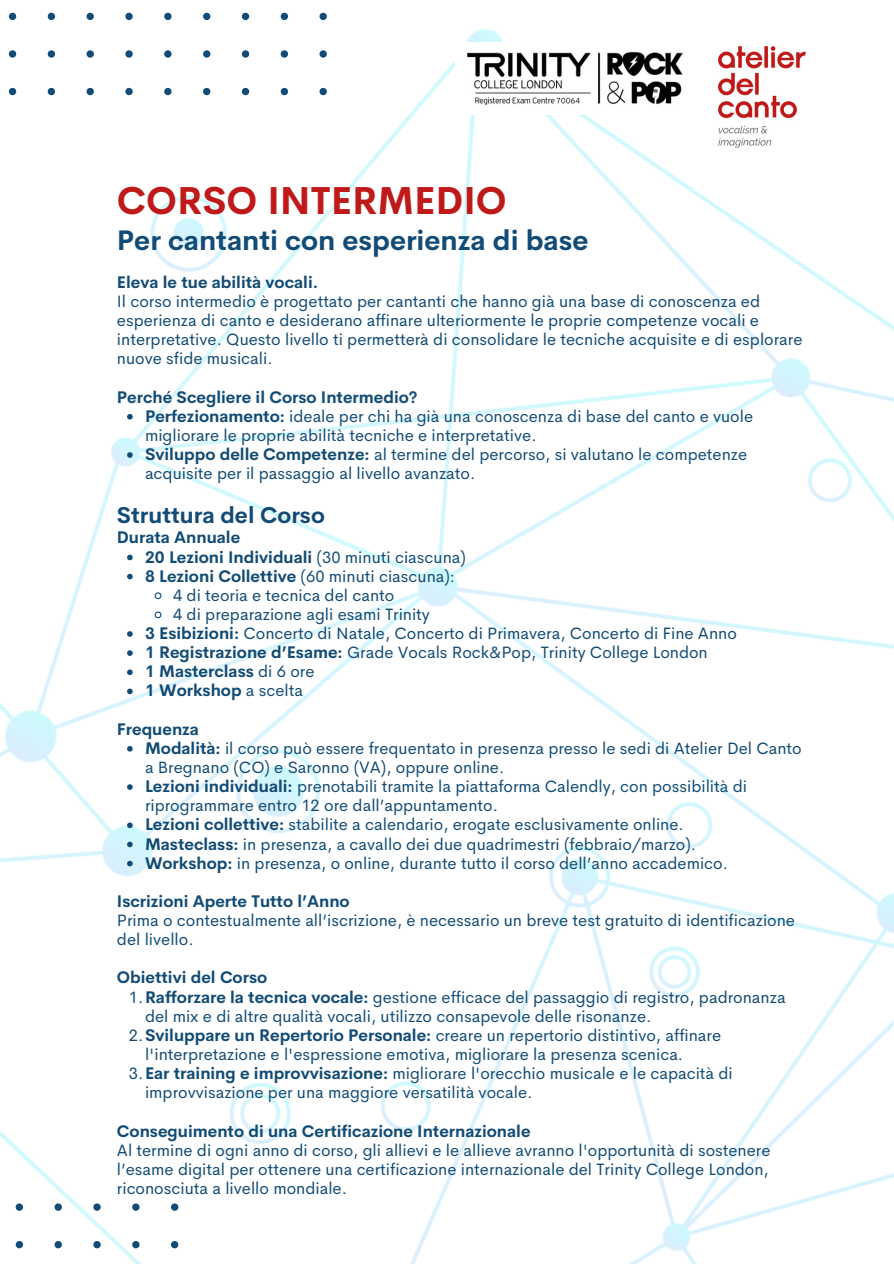
<style>
.page{position:relative;width:894px;height:1264px;background:#fff}
.page>*{position:absolute;margin:0;border:0;box-sizing:border-box;transform-origin:0 0}
.t1{font:700 38.1px "Cerebri Sans";color:#bf1919}
.t2{font:700 27.75px "Cerebri Sans";color:#124b75}
.t3{font:700 22.5px "Cerebri Sans";color:#124b75}
.t4{font:16.5px/19.2px "Cerebri Sans";color:#124b75}
.t5{font:700 16.5px "Cerebri Sans";color:#124b75}
.s1{font-weight:700}
.s2{font-weight:400}
</style>
<div class="page">
<img style="left:0;top:12px;width:893px;height:1251px">
<img style="left:707px;top:36px;width:109px;height:120px">
<img style="left:455px;top:43px;width:239px;height:72px">
<svg style="left:127px;top:414px;width:6px;height:5px"></svg>
<svg style="left:127px;top:452px;width:6px;height:6px"></svg>
<svg style="left:127px;top:554px;width:6px;height:6px"></svg>
<svg style="left:127px;top:573px;width:6px;height:6px"></svg>
<svg style="left:154px;top:591px;width:8px;height:9px"></svg>
<svg style="left:154px;top:610px;width:8px;height:9px"></svg>
<svg style="left:127px;top:631px;width:6px;height:5px"></svg>
<svg style="left:127px;top:650px;width:6px;height:6px"></svg>
<svg style="left:127px;top:669px;width:6px;height:6px"></svg>
<svg style="left:127px;top:688px;width:6px;height:6px"></svg>
<svg style="left:127px;top:746px;width:6px;height:5px"></svg>
<svg style="left:127px;top:784px;width:6px;height:5px"></svg>
<svg style="left:127px;top:822px;width:6px;height:6px"></svg>
<svg style="left:127px;top:841px;width:6px;height:6px"></svg>
<svg style="left:127px;top:860px;width:6px;height:6px"></svg>
<p class="t1" style="left:117px;top:176px;width:391px">CORSO INTERMEDIO</p>
<p class="t2" style="left:117px;top:223px;width:473px">Per cantanti con esperienza di base</p>
<p class="t5" style="left:117px;top:271px;width:202px">Eleva le tue abilità vocali.</p>
<h1 class="t4" style="left:117px;top:291px;width:686px">Il corso intermedio è progettato per cantanti che hanno già una base di conoscenza ed esperienza di canto e desiderano affinare ulteriormente le proprie competenze vocali e interpretative. Questo livello ti permetterà di consolidare le tecniche acquisite e di esplorare nuove sfide musicali.</h1>
<h2 class="t5" style="left:117px;top:386px;width:302px">Perché Scegliere il Corso Intermedio?</h2>
<p class="t4" style="left:145px;top:406px;width:609px"><span class="s1">Perfezionamento:</span> ideale per chi ha già una conoscenza di base del canto e vuole migliorare le proprie abilità tecniche e interpretative.</p>
<p class="t4" style="left:145px;top:444px;width:603px"><span class="s1">Sviluppo delle Competenze:</span> al termine del percorso, si valutano le competenze acquisite per il passaggio al livello avanzato.</p>
<h4 class="t3" style="left:117px;top:500px;width:209px">Struttura del Corso</h4>
<h4 class="t5" style="left:117px;top:527px;width:125px">Durata Annuale</h4>
<p class="t5" style="left:145px;top:546px;width:322px">20 Lezioni Individuali <span class="s2">(30 minuti ciascuna)</span></p>
<p class="t4" style="left:145px;top:566px;width:311px"><span class="s1">8 Lezioni Collettive</span> (60 minuti ciascuna):</p>
<h3 class="t4" style="left:173px;top:585px;width:223px">4 di teoria e tecnica del canto</h3>
<p class="t4" style="left:173px;top:604px;width:258px">4 di preparazione agli esami Trinity</p>
<p class="t4" style="left:145px;top:623px;width:593px"><span class="s1">3 Esibizioni:</span> Concerto di Natale, Concerto di Primavera, Concerto di Fine Anno</p>
<p class="t4" style="left:145px;top:642px;width:564px"><span class="s1">1 Registrazione d’Esame:</span> Grade Vocals Rock&amp;Pop, Trinity College London</p>
<p class="t5" style="left:145px;top:660px;width:171px">1 Masterclass <span class="s2">di 6 ore</span></p>
<p class="t5" style="left:145px;top:680px;width:160px">1 Workshop <span class="s2">a scelta</span></p>
<p class="t5" style="left:117px;top:718px;width:83px">Frequenza</p>
<p class="t4" style="left:145px;top:738px;width:658px"><span class="s1">Modalità:</span> il corso può essere frequentato in presenza presso le sedi di Atelier Del Canto a Bregnano (CO) e Saronno (VA), oppure online.</p>
<p class="t4" style="left:145px;top:776px;width:603px"><span class="s1">Lezioni individuali:</span> prenotabili tramite la piattaforma Calendly, con possibilità di riprogrammare entro 12 ore dall’appuntamento.</p>
<h4 class="t4" style="left:145px;top:815px;width:540px"><span class="s1">Lezioni collettive:</span> stabilite a calendario, erogate esclusivamente online.</h4>
<p class="t4" style="left:145px;top:834px;width:552px"><span class="s1">Masteclass:</span> in presenza, a cavallo dei due quadrimestri (febbraio/marzo).</p>
<p class="t4" style="left:145px;top:853px;width:584px"><span class="s1">Workshop:</span> in presenza, o online, durante tutto il corso dell’anno accademico.</p>
<p class="t5" style="left:117px;top:890px;width:234px">Iscrizioni Aperte Tutto l’Anno</p>
<p class="t4" style="left:117px;top:910px;width:679px">Prima o contestualmente all’iscrizione, è necessario un breve test gratuito di identificazione del livello.</p>
<p class="t5" style="left:117px;top:966px;width:152px">Obiettivi del Corso</p>
<p class="t4" style="left:145px;top:987px;width:642px;text-indent:-16px">1.<span class="s1">Rafforzare la tecnica vocale:</span> gestione efficace del passaggio di registro, padronanza del mix e di altre qualità vocali, utilizzo consapevole delle risonanze.</p>
<p class="t4" style="left:145px;top:1025px;width:577px;text-indent:-16px">2.<span class="s1">Sviluppare un Repertorio Personale:</span> creare un repertorio distintivo, affinare l'interpretazione e l'espressione emotiva, migliorare la presenza scenica.</p>
<h4 class="t4" style="left:145px;top:1063px;width:589px;text-indent:-16px">3.<span class="s1">Ear training e improvvisazione:</span> migliorare l'orecchio musicale e le capacità di improvvisazione per una maggiore versatilità vocale.</h4>
<p class="t5" style="left:117px;top:1119px;width:415px">Conseguimento di una Certificazione Internazionale</p>
<p class="t4" style="left:117px;top:1140px;width:655px;text-align:justify">Al termine di ogni anno di corso, gli allievi e le allieve avranno l'opportunità di sostenere l’esame digital per ottenere una certificazione internazionale del Trinity College London, riconosciuta a livello mondiale.</p>
</div>
